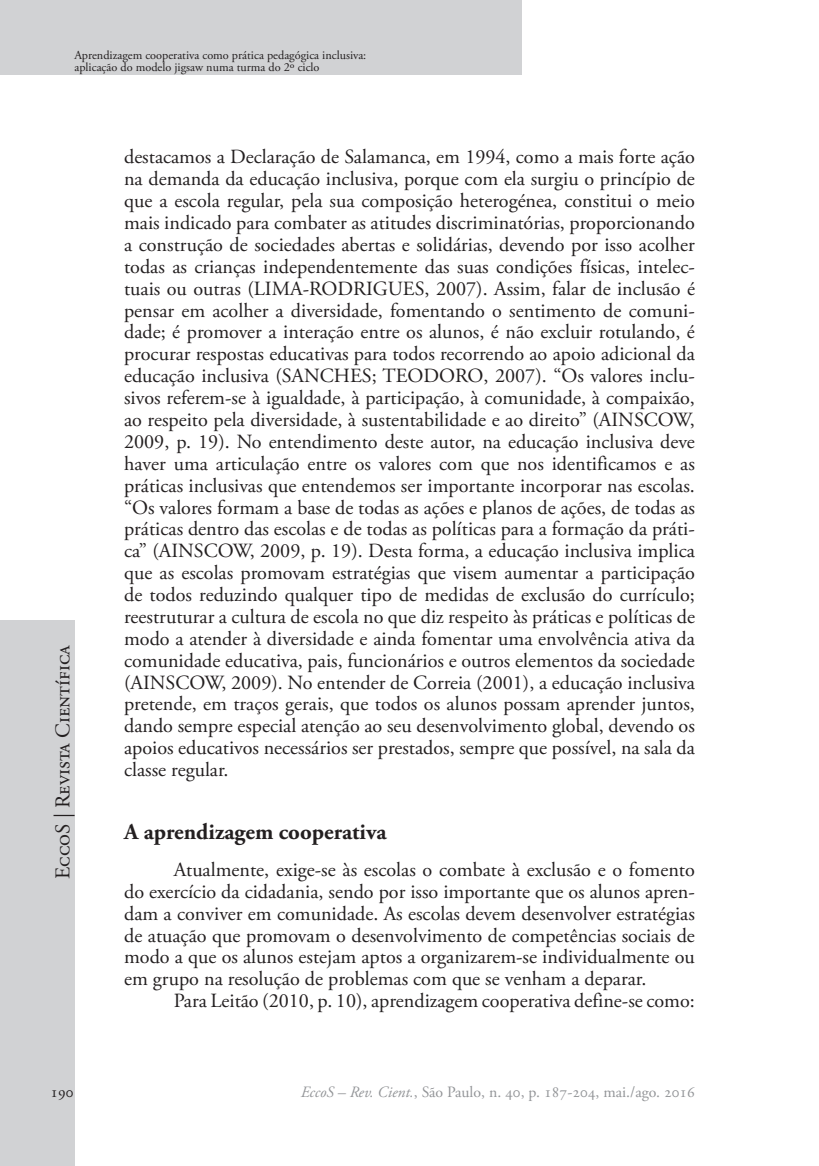
<style>
.page{position:relative;width:819px;height:1166px;background:#fff}
.page>*{position:absolute;margin:0;border:0;box-sizing:border-box;transform-origin:0 0}
.t1{font:700 22.75px "Adobe Garamond Pro";color:#231f20}
.t2{font:21px "Adobe Garamond Pro";color:#231f20}
.t3{font:20.12px/21.9px "Adobe Garamond Pro";color:#231f20;text-align:justify}
.t4{font:15.75px "Adobe Garamond Pro";color:#939598}
.t5{font:15.75px "Adobe Garamond Pro";color:#231f20}
.t6{font:12.25px/12.2px "Adobe Garamond Pro";color:#231f20}
.s1{font-style:italic}
</style>
<div class="page">
<div style="left:0;top:620px;width:74px;height:546px;background:#d1d2d4"></div>
<div style="left:0;top:0;width:521px;height:74px;background:#d1d2d4"></div>
<p class="t6" style="left:74px;top:49px;width:293px">Aprendizagem cooperativa como prática pedagógica inclusiva: aplicação do modelo jigsaw numa turma do 2º ciclo</p>
<p class="t2" style="left:50px;top:879px;width:236px;rotate:-90deg">EccoS | Revista Científica</p>
<p class="t3" style="left:124px;top:147px;width:572px">destacamos a Declaração de Salamanca, em 1994, como a mais forte ação na demanda da educação inclusiva, porque com ela surgiu o princípio de que a escola regular, pela sua composição heterogénea, constitui o meio mais indicado para combater as atitudes discriminatórias, proporcionando a construção de sociedades abertas e solidárias, devendo por isso acolher todas as crianças independentemente das suas condições físicas, intelec&shy;tuais ou outras (LIMA-RODRIGUES, 2007). Assim, falar de inclusão é pensar em acolher a diversidade, fomentando o sentimento de comuni&shy;dade; é promover a interação entre os alunos, é não excluir rotulando, é procurar respostas educativas para todos recorrendo ao apoio adicional da educação inclusiva (SANCHES; TEODORO, 2007). “Os valores inclu&shy;sivos referem-se à igualdade, à participação, à comunidade, à compaixão, ao respeito pela diversidade, à sustentabilidade e ao direito” (AINSCOW, 2009, p. 19). No entendimento deste autor, na educação inclusiva deve haver uma articulação entre os valores com que nos identificamos e as práticas inclusivas que entendemos ser importante incorporar nas escolas. “Os valores formam a base de todas as ações e planos de ações, de todas as práticas dentro das escolas e de todas as políticas para a formação da práti&shy;ca” (AINSCOW, 2009, p. 19). Desta forma, a educação inclusiva implica que as escolas promovam estratégias que visem aumentar a participação de todos reduzindo qualquer tipo de medidas de exclusão do currículo; reestruturar a cultura de escola no que diz respeito às práticas e políticas de modo a atender à diversidade e ainda fomentar uma envolvência ativa da comunidade educativa, pais, funcionários e outros elementos da sociedade (AINSCOW, 2009). No entender de Correia (2001), a educação inclusiva pretende, em traços gerais, que todos os alunos possam aprender juntos, dando sempre especial atenção ao seu desenvolvimento global, devendo os apoios educativos necessários ser prestados, sempre que possível, na sala da classe regular.</p>
<p class="t1" style="left:124px;top:818px;width:264px">A aprendizagem cooperativa</p>
<p class="t3" style="left:124px;top:859px;width:572px;text-indent:50px">Atualmente, exige-se às escolas o combate à exclusão e o fomento do exercício da cidadania, sendo por isso importante que os alunos apren&shy;dam a conviver em comunidade. As escolas devem desenvolver estratégias de atuação que promovam o desenvolvimento de competências sociais de modo a que os alunos estejam aptos a organizarem-se individualmente ou em grupo na resolução de problemas com que se venham a deparar.</p>
<p class="t3" style="left:174px;top:990px;width:522px">Para Leitão (2010, p. 10), aprendizagem cooperativa define-se como:</p>
<p class="t5" style="left:50px;top:1083px;width:25px">190</p>
<p class="t4" style="left:301px;top:1083px;width:395px"><span class="s1">EccoS – Rev. Cient.</span>, São Paulo, n. 40, p. 187-204, mai./ago. 2016</p>
</div>
